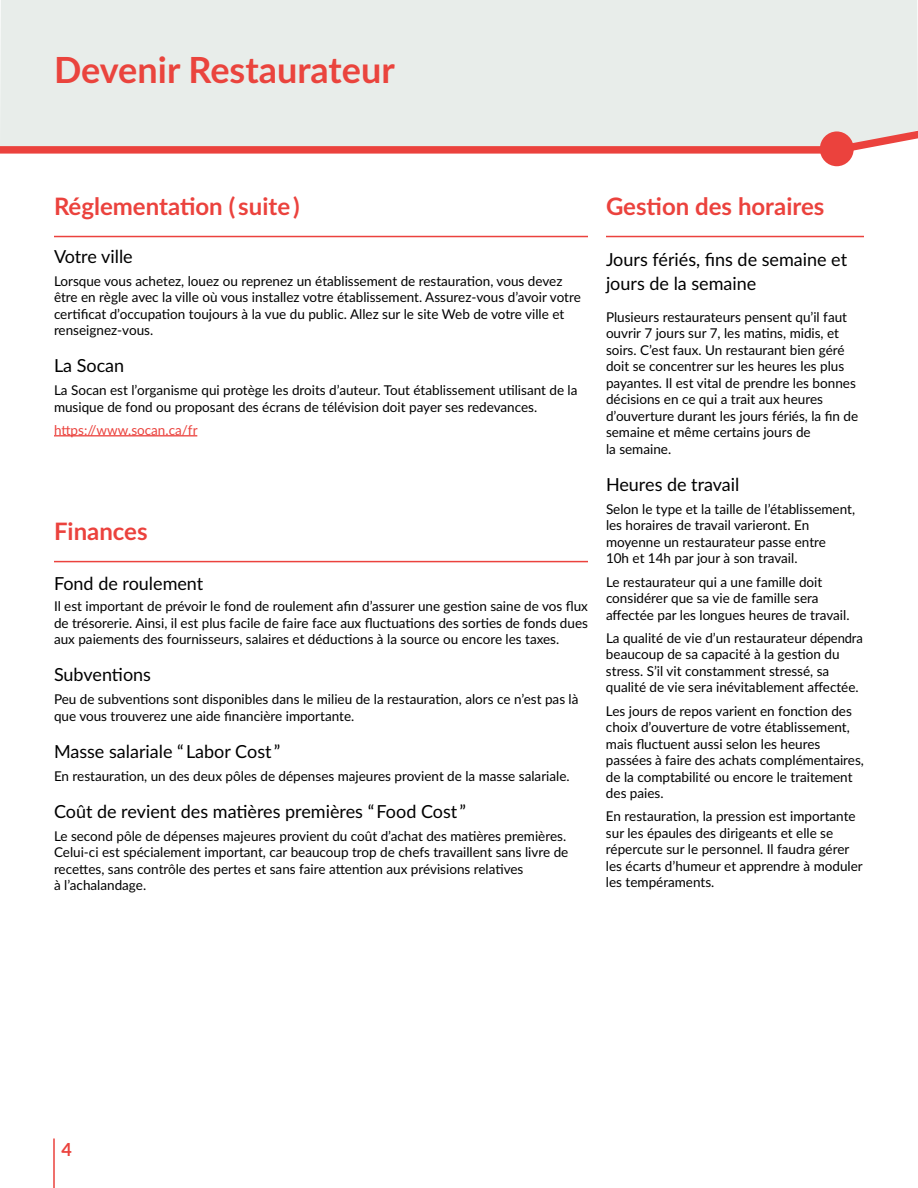
<style>
.page{position:relative;width:918px;height:1188px;background:#fff}
.page>*{position:absolute;margin:0;border:0;box-sizing:border-box;transform-origin:0 0}
.t1{font:700 36px "Lato";color:#ea443d}
.t2{font:700 24px "Lato";color:#eb423d}
.t3{font:18px/24px "Lato";color:#000}
.t4{font:700 18px "Lato";color:#eb423d}
.t5{font:13.5px/16.5px "Lato";color:#000}
.t6{font:13.5px "Lato";color:#eb423d}
</style>
<div class="page">
<hr style="left:53px;top:1138px;width:2px;height:50px;background:#eb423d">
<hr style="left:54px;top:236px;width:534px;height:1px;background:#eb423d">
<hr style="left:54px;top:435px;width:143px;height:1px;background:#eb423d">
<hr style="left:54px;top:561px;width:534px;height:1px;background:#eb423d">
<hr style="left:606px;top:236px;width:258px;height:1px;background:#eb423d">
<div style="left:0;top:0;width:917px;height:146px;background:#e8edea"></div>
<div style="left:0;top:146px;width:838px;height:8px;background:#eb423d"></div>
<svg style="left:827px;top:24px;width:91px;height:130px;background:#e9e6e3"></svg>
<div style="left:820px;top:131px;width:34px;height:35px;background:#eb423d;border-radius:50%"></div>
<h1 class="t1" style="left:54px;top:43px;width:342px">Devenir Restaurateur</h1>
<h2 class="t2" style="left:54px;top:188px;width:247px">Réglementation ( suite )</h2>
<h3 class="t3" style="left:54px;top:243px;width:80px">Votre ville</h3>
<p class="t5" style="left:54px;top:272px;width:528px">Lorsque vous achetez, louez ou reprenez un établissement de restauration, vous devez être en règle avec la ville où vous installez votre établissement. Assurez-vous d’avoir votre certificat d’occupation toujours à la vue du public. Allez sur le site Web de votre ville et renseignez-vous.</p>
<h3 class="t3" style="left:54px;top:353px;width:72px">La Socan</h3>
<p class="t5" style="left:54px;top:382px;width:525px">La Socan est l’organisme qui protège les droits d’auteur. Tout établissement utilisant de la musique de fond ou proposant des écrans de télévision doit payer ses redevances.</p>
<p class="t6" style="left:54px;top:421px;width:145px">https://www.socan.ca/fr</p>
<h2 class="t2" style="left:54px;top:513px;width:95px">Finances</h2>
<h3 class="t3" style="left:54px;top:571px;width:151px">Fond de roulement</h3>
<p class="t5" style="left:54px;top:598px;width:535px;text-align:justify">Il est important de prévoir le fond de roulement afin d’assurer une gestion saine de vos flux de trésorerie. Ainsi, il est plus facile de faire face aux fluctuations des sorties de fonds dues aux paiements des fournisseurs, salaires et déductions à la source ou encore les taxes.</p>
<h3 class="t3" style="left:54px;top:662px;width:99px">Subventions</h3>
<p class="t5" style="left:54px;top:691px;width:526px">Peu de subventions sont disponibles dans le milieu de la restauration, alors ce n’est pas là que vous trouverez une aide financière importante.</p>
<h3 class="t3" style="left:54px;top:738px;width:228px">Masse salariale “ Labor Cost ”</h3>
<p class="t5" style="left:54px;top:767px;width:517px">En restauration, un des deux pôles de dépenses majeures provient de la masse salariale.</p>
<h3 class="t3" style="left:54px;top:798px;width:414px">Coût de revient des matières premières “ Food Cost ”</h3>
<p class="t5" style="left:54px;top:827px;width:516px">Le second pôle de dépenses majeures provient du coût d’achat des matières premières.<br>Celui-ci est spécialement important, car beaucoup trop de chefs travaillent sans livre de recettes, sans contrôle des pertes et sans faire attention aux prévisions relatives<br>à l’achalandage.</p>
<h2 class="t2" style="left:606px;top:188px;width:220px">Gestion des horaires</h2>
<h3 class="t3" style="left:606px;top:247px;width:243px">Jours fériés, fins de semaine et jours de la semaine</h3>
<p class="t5" style="left:606px;top:308px;width:254px">Plusieurs restaurateurs pensent qu’il faut ouvrir 7 jours sur 7, les matins, midis, et soirs. C’est faux. Un restaurant bien géré doit se concentrer sur les heures les plus payantes. Il est vital de prendre les bonnes décisions en ce qui a trait aux heures d’ouverture durant les jours fériés, la fin de semaine et même certains jours de<br>la semaine.</p>
<h3 class="t3" style="left:606px;top:471px;width:135px">Heures de travail</h3>
<p class="t5" style="left:606px;top:500px;width:251px">Selon le type et la taille de l’établissement, les horaires de travail varieront. En moyenne un restaurateur passe entre<br>10h et 14h par jour à son travail.</p>
<p class="t5" style="left:606px;top:573px;width:245px">Le restaurateur qui a une famille doit considérer que sa vie de famille sera affectée par les longues heures de travail.</p>
<p class="t5" style="left:606px;top:629px;width:258px">La qualité de vie d’un restaurateur dépendra beaucoup de sa capacité à la gestion du stress. S’il vit constamment stressé, sa qualité de vie sera inévitablement affectée.</p>
<p class="t5" style="left:606px;top:702px;width:259px">Les jours de repos varient en fonction des choix d’ouverture de votre établissement, mais fluctuent aussi selon les heures passées à faire des achats complémentaires, de la comptabilité ou encore le traitement des paies.</p>
<p class="t5" style="left:606px;top:808px;width:258px">En restauration, la pression est importante sur les épaules des dirigeants et elle se répercute sur le personnel. Il faudra gérer les écarts d’humeur et apprendre à moduler les tempéraments.</p>
<h3 class="t4" style="left:62px;top:1136px;width:12px">4</h3>
</div>
